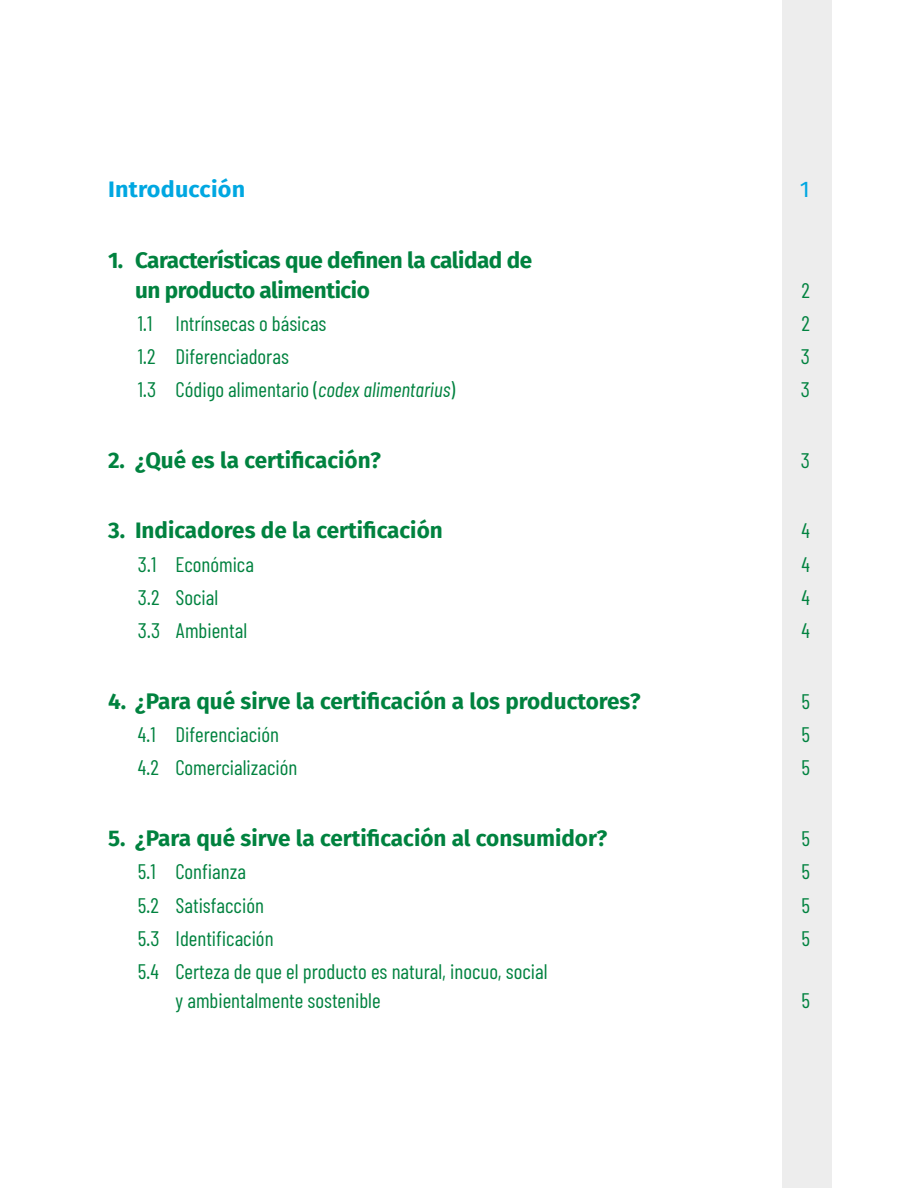
<style>
.page{position:relative;width:918px;height:1188px;background:#fff}
.page>*{position:absolute;margin:0;border:0;box-sizing:border-box;transform-origin:0 0}
.t1{font:700 22.5px/30px "Fira Sans";letter-spacing:-.005em;color:#00823f}
.t2{font:700 22.5px "Fira Sans";letter-spacing:.01em;color:#00a7e1;scale:1.04 1}
.t3{font:22.5px "Fira Sans";color:#00a7e1;scale:1.04 1}
.t4{font:21px/28.5px "Barlow Condensed";color:#00823f}
.s1{font-style:italic}
</style>
<div class="page">
<div style="left:782px;top:0;width:50px;height:1188px;background:#ededed"></div>
<p class="t2" style="left:108px;top:170px;width:133px">Introducción</p>
<p class="t3" style="left:800px;top:172px;width:11px">1</p>
<p class="t1" style="left:135px;top:243px;width:399px;text-indent:-27px">1. Características que definen la calidad de un producto alimenticio</p>
<p class="t4" style="left:802px;top:275px;width:10px">2</p>
<p class="t4" style="left:138px;top:309px;width:190px">1.1 Intrínsecas o básicas</p>
<p class="t4" style="left:802px;top:309px;width:10px">2</p>
<p class="t4" style="left:138px;top:342px;width:153px">1.2 Diferenciadoras</p>
<p class="t4" style="left:801px;top:342px;width:11px">3</p>
<p class="t4" style="left:138px;top:375px;width:319px">1.3 Código alimentario (<span class="s1">codex alimentarius</span>)</p>
<p class="t4" style="left:801px;top:375px;width:11px">3</p>
<p class="t1" style="left:108px;top:444px;width:274px">2. ¿Qué es la certificación?</p>
<p class="t4" style="left:801px;top:446px;width:11px">3</p>
<p class="t1" style="left:108px;top:514px;width:336px">3. Indicadores de la certificación</p>
<p class="t4" style="left:802px;top:516px;width:10px">4</p>
<p class="t4" style="left:138px;top:549px;width:118px">3.1 Económica</p>
<p class="t4" style="left:802px;top:549px;width:10px">4</p>
<p class="t4" style="left:138px;top:583px;width:82px">3.2 Social</p>
<p class="t4" style="left:802px;top:583px;width:10px">4</p>
<p class="t4" style="left:138px;top:616px;width:111px">3.3 Ambiental</p>
<p class="t4" style="left:802px;top:616px;width:10px">4</p>
<p class="t1" style="left:108px;top:684px;width:534px">4. ¿Para qué sirve la certificación a los productores?</p>
<p class="t4" style="left:801px;top:687px;width:10px">5</p>
<p class="t4" style="left:138px;top:720px;width:143px">4.1 Diferenciación</p>
<p class="t4" style="left:801px;top:720px;width:10px">5</p>
<p class="t4" style="left:138px;top:753px;width:161px">4.2 Comercialización</p>
<p class="t4" style="left:801px;top:753px;width:10px">5</p>
<p class="t1" style="left:108px;top:822px;width:501px">5. ¿Para qué sirve la certificación al consumidor?</p>
<p class="t4" style="left:801px;top:824px;width:10px">5</p>
<p class="t4" style="left:138px;top:857px;width:110px">5.1 Confianza</p>
<p class="t4" style="left:801px;top:857px;width:10px">5</p>
<p class="t4" style="left:138px;top:890px;width:128px">5.2 Satisfacción</p>
<p class="t4" style="left:801px;top:890px;width:10px">5</p>
<p class="t4" style="left:138px;top:924px;width:137px">5.3 Identificación</p>
<p class="t4" style="left:801px;top:924px;width:10px">5</p>
<p class="t4" style="left:176px;top:957px;width:374px;text-indent:-38px">5.4 Certeza de que el producto es natural, inocuo, social y ambientalmente sostenible</p>
<p class="t4" style="left:801px;top:985px;width:10px">5</p>
</div>
